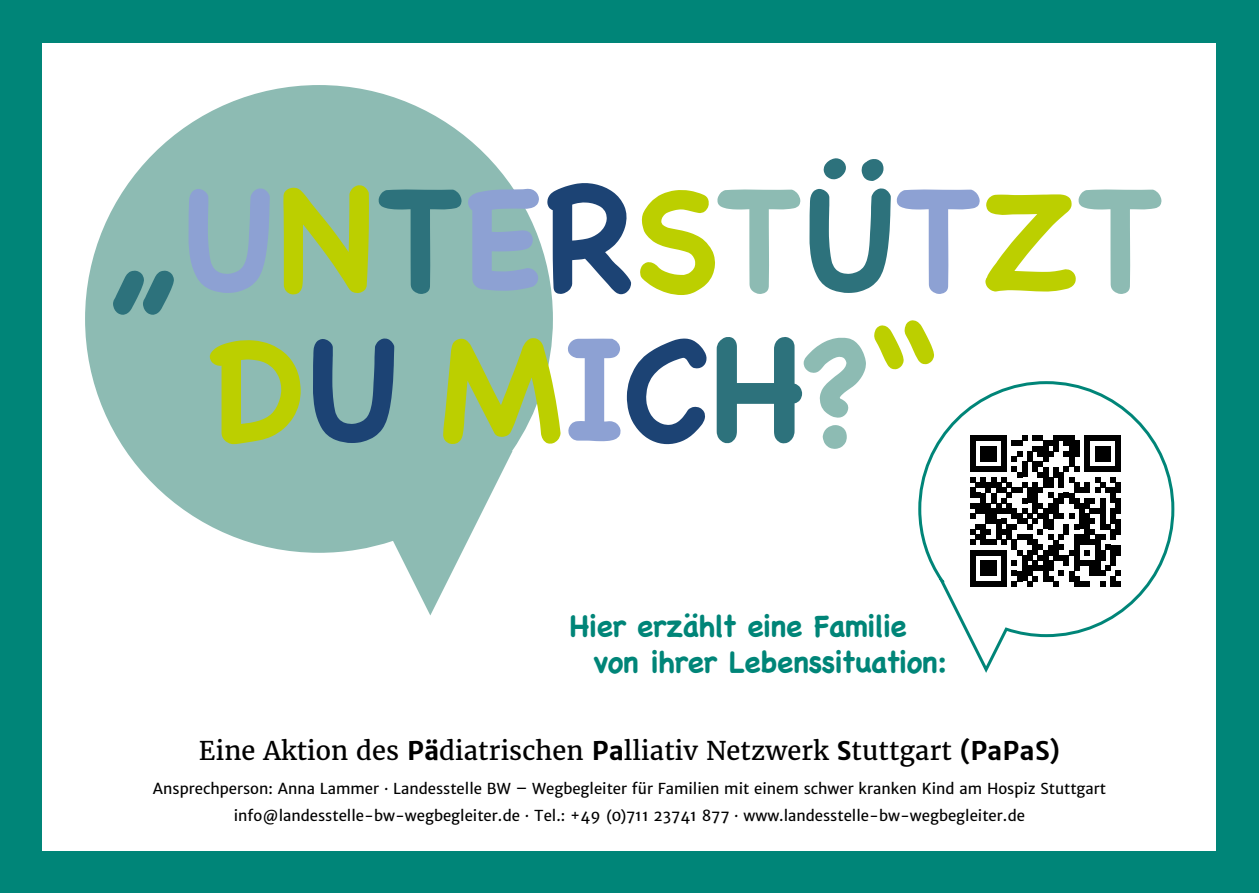
<style>
.page{position:relative;width:1259px;height:893px;background:#008578}
.page>*{position:absolute;margin:0;border:0;box-sizing:border-box;transform-origin:0 0}
.t1{font:700 144px/150px "Chalkboard";letter-spacing:-.005em;color:#bccf00}
.t2{font:700 30px/36px "Chalkboard";letter-spacing:-.025em;color:#008578}
.t3{font:25.5px "Merriweather";letter-spacing:.005em;color:#000}
.t4{font:15px/27px "Merriweather Sans";color:#000;text-align:center}
.s1{color:#2d727c}
.s2{color:#8da1d3}
.s3{color:#1c4374}
.s4{color:#8dbbb3}
.s5{font-family:"Merriweather Sans";font-weight:700}
</style>
<div class="page">
<div style="left:43px;top:43px;width:1173px;height:807px;background:#fff"></div>
<svg style="left:85px;top:85px;width:468px;height:530px;fill:#8dbbb3"></svg>
<svg style="left:918px;top:381px;width:257px;height:292px"></svg>
<h1 class="t1" style="left:210px;top:163px;width:954px;text-indent:-108px"><span class="s1">„</span><span class="s2">U</span>N<span class="s1">T</span><span class="s2">E</span><span class="s3">R</span>S<span class="s4">T</span><span class="s1">Ü</span><span class="s2">T</span>Z<span class="s4">T<br></span>D<span class="s3">U</span> M<span class="s2">I</span><span class="s3">C</span><span class="s1">H</span><span class="s4">?</span>“</h1>
<h2 class="t2" style="left:594px;top:607px;width:355px;text-indent:-24px">Hier erzählt eine Familie von ihrer Lebenssituation:</h2>
<h3 class="t3" style="left:199px;top:735px;width:862px">Eine Aktion des <span class="s5">Pä</span>diatrischen <span class="s5">Pa</span>lliativ Netzwerk <span class="s5">S</span>tuttgart <span class="s5">(PaPaS)</span></h3>
<p class="t4" style="left:153px;top:775px;width:954px">Ansprechperson: Anna Lammer . Landesstelle BW – Wegbegleiter für Familien mit einem schwer kranken Kind am Hospiz Stuttgart info@landesstelle-bw-wegbegleiter.de . Tel.: +49 (0)711 23741 877 . www.landesstelle-bw-wegbegleiter.de</p>
</div>
